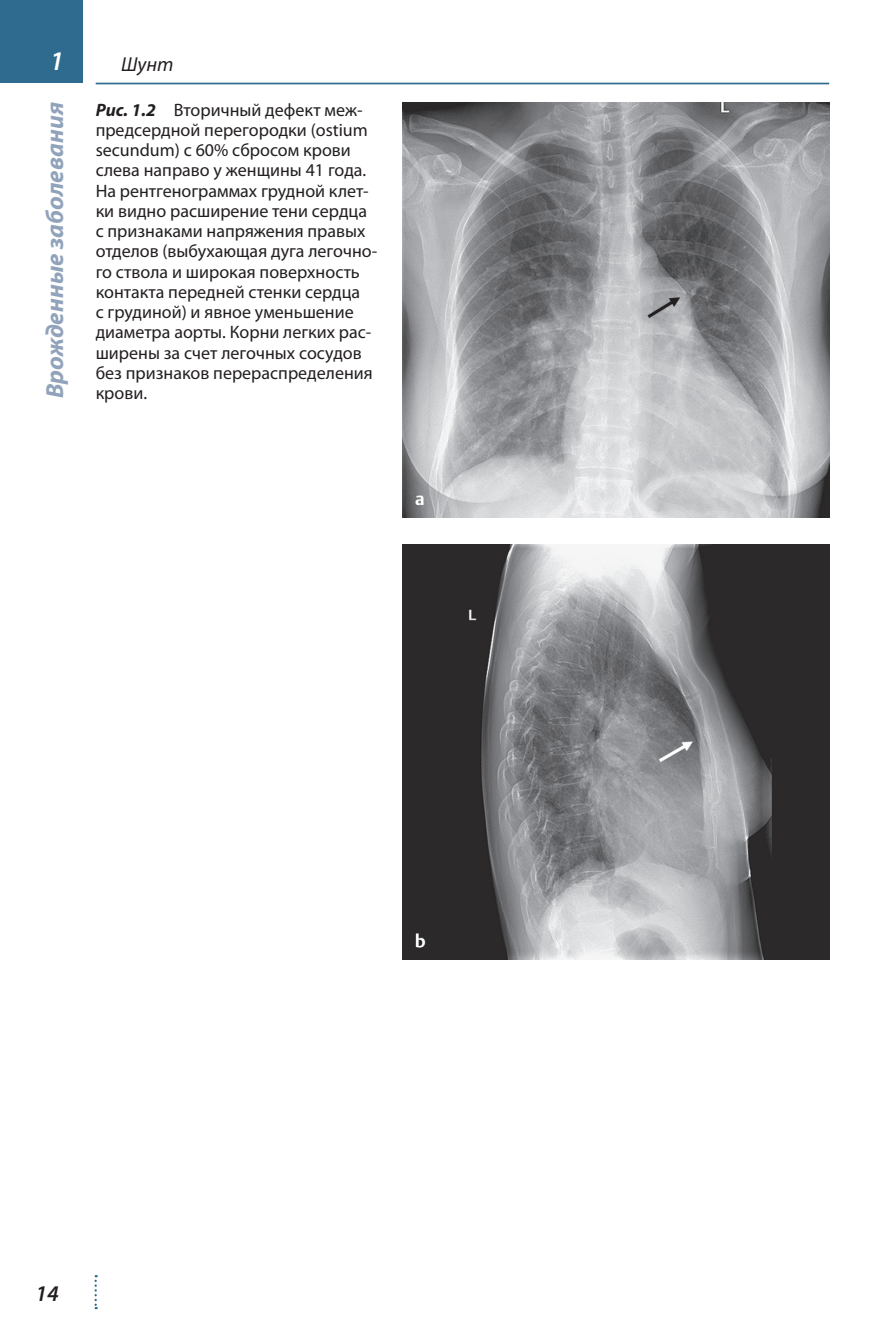
<style>
.page{position:relative;width:893px;height:1340px;background:#fff}
.page>*{position:absolute;margin:0;border:0;box-sizing:border-box;transform-origin:0 0}
.t1{font:italic 600 27px "Myriad Pro";color:#fff}
.t2{font:italic 700 24.75px "Myriad Pro";color:#91a3bb}
.t3{font:italic 600 22.5px "Myriad Pro";color:#231f20}
.t4{font:italic 20.25px "Myriad Pro";color:#231f20}
.t5{font:18px/20.2px "Myriad Pro";color:#231f20}
.s1{font-weight:700;font-style:italic}
</style>
<div class="page">
<hr style="left:96px;top:83px;width:733px;height:1px;background:#2f6b8f">
<div style="left:0;top:0;width:83px;height:83px;background:#2f6b8f"></div>
<svg style="left:95px;top:1275px;width:2px;height:34px"></svg>
<img style="left:402px;top:102px;width:427px;height:415px">
<img style="left:402px;top:544px;width:427px;height:415px">
<h1 class="t1" style="left:50px;top:51px;width:16px">1</h1>
<h2 class="t2" style="left:45px;top:398px;width:298px;rotate:-90deg">Врожденные заболевания</h2>
<p class="t4" style="left:121px;top:56px;width:54px">Шунт</p>
<p class="t5" style="left:96px;top:101px;width:283px"><span class="s1">Рис. 1.2</span> Вторичный дефект меж&shy;предсердной перегородки (ostium secundum) с 60% сбросом крови слева направо у женщины 41 года.<br>На рентгенограммах грудной клет&shy;ки видно расширение тени сердца с признаками напряжения правых отделов (выбухающая дуга легочно&shy;го ствола и широкая поверхность контакта передней стенки сердца<br>с грудиной) и явное уменьшение диаметра аорты. Корни легких рас&shy;ширены за счет легочных сосудов без признаков перераспределения крови.</p>
<p class="t3" style="left:36px;top:1284px;width:25px">14</p>
</div>
